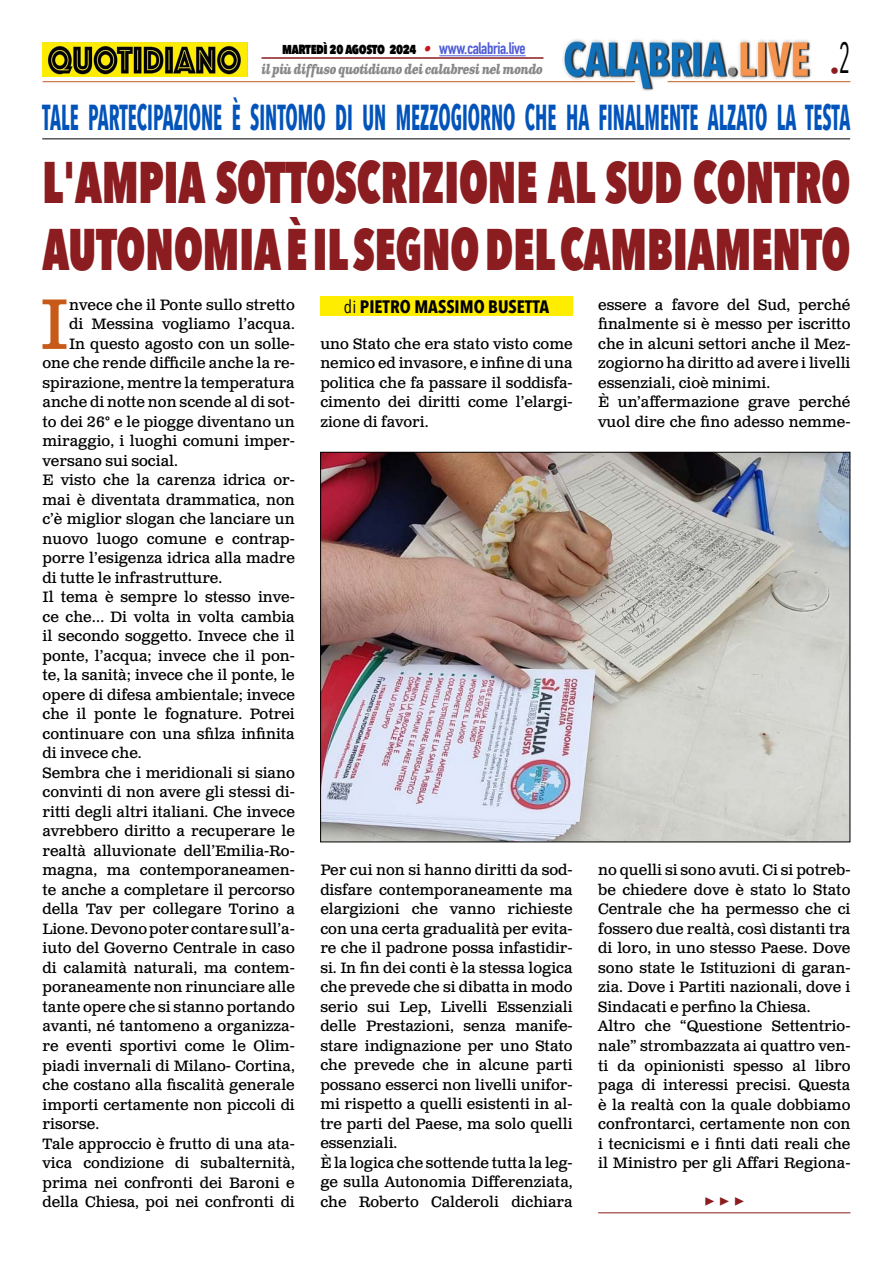
<style>
.page{position:relative;width:893px;height:1263px;background:#fff}
.page>*{position:absolute;margin:0;border:0;box-sizing:border-box;transform-origin:0 0}
.t1{font:71.25px "Clarendon Text Pro";color:#c85a19}
.t2{font:800 58.5px/67.5px "Avenir Next Condensed";color:#8b1c1f;scale:.77 1}
.t3{font:700 36px "Avenir Next Condensed";color:#0253ba;scale:.56 1}
.t4{font:700 18px "Avenir Next Condensed";color:#000}
.t5{font:700 18px "Minion Pro";color:#8b1c1f}
.t6{font:18px "Avenir Next Condensed";color:#8b1c1f}
.t7{font:15px/19.5px "Clarendon Text Pro";color:#000}
.t8{font:800 15px "Avenir Next Condensed";letter-spacing:-.03em;color:#000;scale:.9 1}
.t9{font:italic 700 13.5px "Clarendon Text Pro";letter-spacing:-.05em;color:#878787;scale:.79 1}
.s1{font-family:"Clarendon Text Pro";font-weight:700;font-style:italic;color:#ca181a}
.s2{font-family:"DIN Condensed";font-weight:700;font-size:16.5px;color:#4f5cd6}
.s3{font-weight:400}
</style>
<div class="page">
<img style="left:563px;top:39px;width:248px;height:51px">
<hr style="left:43px;top:81px;width:592px;height:1px;background:#c85a19">
<hr style="left:668px;top:81px;width:182px;height:1px;background:#c85a19">
<hr style="left:439px;top:55px;width:87px;height:1px;background:#4f5cd6">
<hr style="left:261px;top:57px;width:282px;height:2px;background:#8b1c1f">
<img style="left:43px;top:42px;width:204px;height:35px">
<div style="left:320px;top:296px;width:253px;height:20px;background:#ffed00"></div>
<img style="left:322px;top:454px;width:526px;height:386px">
<hr style="left:598px;top:1212px;width:252px;height:1px;background:#8b1c1f">
<hr style="left:42px;top:138px;width:808px;height:1px;background:#000">
<p class="t8" style="left:282px;top:39px;width:272px">martedì 20 agosto 2024 <span class="s1">•</span> <span class="s2">www.calabria.live</span></p>
<p class="t9" style="left:261px;top:61px;width:358px">il più diffuso quotidiano dei calabresi nel mondo</p>
<p class="t6" style="left:830px;top:55px;width:22px">•<sup>2</sup></p>
<h3 class="t3" style="left:42px;top:95px;width:1445px">TALE PARTECIPAZIONE È SINTOMO DI UN MEZZOGIORNO CHE HA FINALMENTE ALZATO LA TESTA</h3>
<h2 class="t2" style="left:43px;top:148px;width:1051px">L'AMPIA SOTTOSCRIZIONE AL SUD CONTRO<br>AUTONOMIA È IL SEGNO DEL CAMBIAMENTO</h2>
<h1 class="t1" style="left:40px;top:281px;width:31px">I</h1>
<p class="t7" style="left:69px;top:296px;width:227px">nvece che il Ponte sullo stretto</p>
<p class="t7" style="left:598px;top:296px;width:254px">essere a favore del Sud, perché finalmente si è messo per iscritto che in alcuni settori anche il Mez&shy;zogiorno ha diritto ad avere i livelli essenziali, cioè minimi.<br>È un’affermazione grave perché vuol dire che fino adesso nemme-</p>
<p class="t4" style="left:344px;top:295px;width:207px"><span class="s3">di</span> PIETRO MASSIMO BUSETTA</p>
<p class="t7" style="left:69px;top:315px;width:227px">di Messina vogliamo l’acqua.</p>
<p class="t7" style="left:69px;top:335px;width:227px">In questo agosto con un solle-</p>
<p class="t7" style="left:43px;top:354px;width:254px">one che rende difficile anche la re-</p>
<p class="t7" style="left:43px;top:374px;width:254px">spirazione, mentre la temperatura</p>
<p class="t7" style="left:43px;top:393px;width:254px">anche di notte non scende al di sot-</p>
<p class="t7" style="left:43px;top:413px;width:254px">to dei 26° e le piogge diventano un</p>
<p class="t7" style="left:43px;top:432px;width:254px">miraggio, i luoghi comuni imper-</p>
<p class="t7" style="left:43px;top:452px;width:137px">versano sui social.</p>
<p class="t7" style="left:43px;top:471px;width:254px">E visto che la carenza idrica or-</p>
<p class="t7" style="left:43px;top:491px;width:254px">mai è diventata drammatica, non</p>
<p class="t7" style="left:43px;top:510px;width:254px">c’è miglior slogan che lanciare un</p>
<p class="t7" style="left:43px;top:530px;width:254px">nuovo luogo comune e contrap-</p>
<p class="t7" style="left:43px;top:549px;width:254px">porre l’esigenza idrica alla madre</p>
<p class="t7" style="left:43px;top:569px;width:181px">di tutte le infrastrutture.</p>
<p class="t7" style="left:43px;top:588px;width:254px">Il tema è sempre lo stesso inve-</p>
<p class="t7" style="left:43px;top:608px;width:254px">ce che… Di volta in volta cambia</p>
<p class="t7" style="left:43px;top:627px;width:254px">il secondo soggetto. Invece che il</p>
<p class="t7" style="left:43px;top:647px;width:254px">ponte, l’acqua; invece che il pon-</p>
<p class="t7" style="left:43px;top:666px;width:254px">te, la sanità; invece che il ponte, le</p>
<p class="t7" style="left:43px;top:686px;width:254px">opere di difesa ambientale; invece</p>
<p class="t7" style="left:43px;top:705px;width:254px">che il ponte le fognature. Potrei</p>
<p class="t7" style="left:43px;top:725px;width:254px">continuare con una sfilza infinita</p>
<p class="t7" style="left:43px;top:744px;width:101px">di invece che.</p>
<p class="t7" style="left:43px;top:764px;width:254px">Sembra che i meridionali si siano</p>
<p class="t7" style="left:43px;top:783px;width:254px">convinti di non avere gli stessi di-</p>
<p class="t7" style="left:43px;top:803px;width:254px">ritti degli altri italiani. Che invece</p>
<p class="t7" style="left:43px;top:822px;width:254px">avrebbero diritto a recuperare le</p>
<p class="t7" style="left:43px;top:842px;width:254px">realtà alluvionate dell’Emilia-Ro-</p>
<p class="t7" style="left:43px;top:861px;width:254px">magna, ma contemporaneamen-</p>
<p class="t7" style="left:43px;top:881px;width:254px">te anche a completare il percorso</p>
<p class="t7" style="left:43px;top:900px;width:254px">della Tav per collegare Torino a</p>
<p class="t7" style="left:43px;top:920px;width:254px">Lione. Devono poter contare sull’a-</p>
<p class="t7" style="left:43px;top:939px;width:254px">iuto del Governo Centrale in caso</p>
<p class="t7" style="left:43px;top:959px;width:254px">di calamità naturali, ma contem-</p>
<p class="t7" style="left:43px;top:978px;width:254px">poraneamente non rinunciare alle</p>
<p class="t7" style="left:43px;top:998px;width:254px">tante opere che si stanno portando</p>
<p class="t7" style="left:43px;top:1017px;width:254px">avanti, né tantomeno a organizza-</p>
<p class="t7" style="left:43px;top:1037px;width:254px">re eventi sportivi come le Olim-</p>
<p class="t7" style="left:43px;top:1056px;width:254px">piadi invernali di Milano- Cortina,</p>
<p class="t7" style="left:43px;top:1076px;width:254px">che costano alla fiscalità generale</p>
<p class="t7" style="left:43px;top:1095px;width:254px">importi certamente non piccoli di</p>
<p class="t7" style="left:43px;top:1115px;width:58px">risorse.</p>
<p class="t7" style="left:43px;top:1134px;width:254px">Tale approccio è frutto di una ata-</p>
<p class="t7" style="left:43px;top:1154px;width:254px">vica condizione di subalternità,</p>
<p class="t7" style="left:43px;top:1173px;width:254px">prima nei confronti dei Baroni e</p>
<p class="t7" style="left:43px;top:1193px;width:254px">della Chiesa, poi nei confronti di</p>
<p class="t7" style="left:320px;top:334px;width:254px;text-align:justify">uno Stato che era stato visto come nemico ed invasore, e infine di una politica che fa passare il soddisfa&shy;cimento dei diritti come l’elargi&shy;zione di favori.</p>
<p class="t7" style="left:320px;top:861px;width:254px">Per cui non si hanno diritti da sod&shy;disfare contemporaneamente ma elargizioni che vanno richieste con una certa gradualità per evita&shy;re che il padrone possa infastidir&shy;si. In fin dei conti è la stessa logica che prevede che si dibatta in modo serio sui Lep, Livelli Essenziali delle Prestazioni, senza manife&shy;stare indignazione per uno Stato che prevede che in alcune parti possano esserci non livelli unifor&shy;mi rispetto a quelli esistenti in al&shy;tre parti del Paese, ma solo quelli essenziali.<br>È la logica che sottende tutta la leg&shy;ge sulla Autonomia Differenziata, che Roberto Calderoli dichiara</p>
<p class="t7" style="left:598px;top:861px;width:254px">no quelli si sono avuti. Ci si potreb&shy;be chiedere dove è stato lo Stato Centrale che ha permesso che ci fossero due realtà, così distanti tra di loro, in uno stesso Paese. Dove sono state le Istituzioni di garan&shy;zia. Dove i Partiti nazionali, dove i Sindacati e perfino la Chiesa.<br>Altro che “Questione Settentrio&shy;nale” strombazzata ai quattro ven&shy;ti da opinionisti spesso al libro paga di interessi precisi. Questa è la realtà con la quale dobbiamo confrontarci, certamente non con i tecnicismi e i finti dati reali che il Ministro per gli Affari Regiona-</p>
<p class="t5" style="left:704px;top:1188px;width:42px">▶ ▶ ▶</p>
</div>
